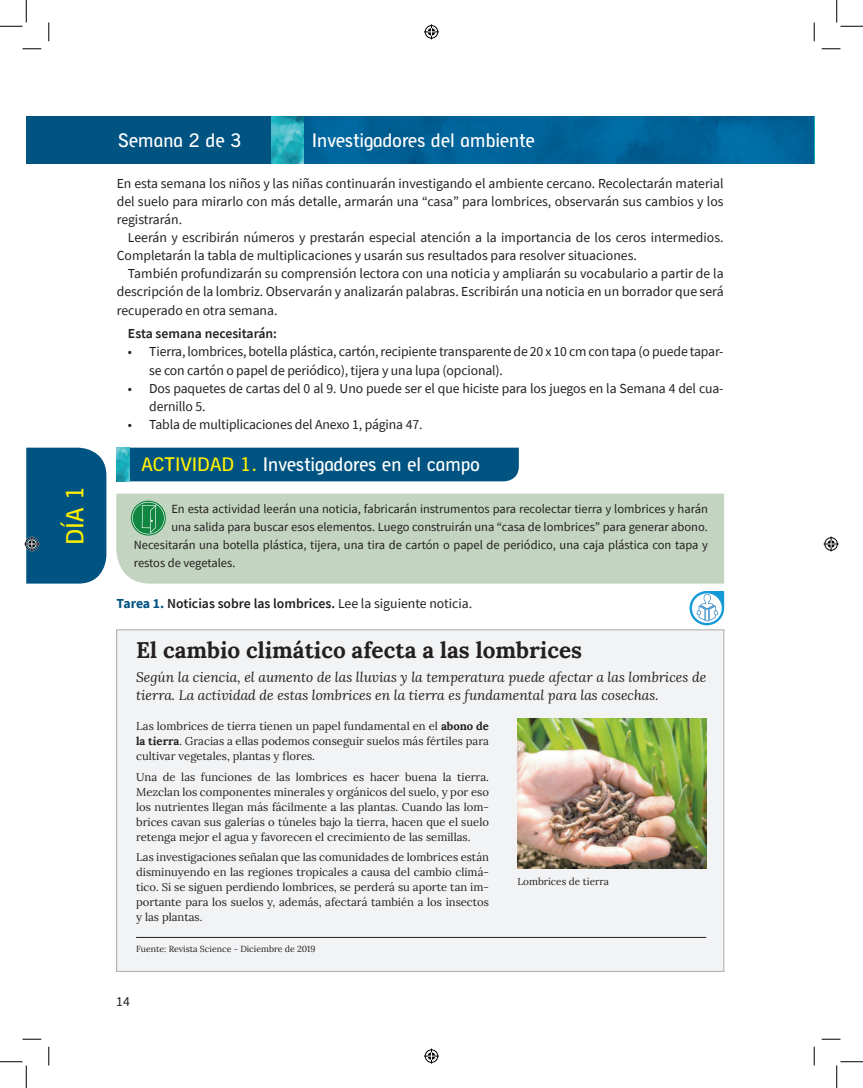
<style>
.page{position:relative;width:863px;height:1088px;background:#fff}
.page>*{position:absolute;margin:0;border:0;box-sizing:border-box;transform-origin:0 0}
.t1{font:23.75px "Alergia";color:#fff101}
.t2{font:700 22.5px "Lora";color:#231f20}
.t3{font:18.75px "Alergia";color:#fff}
.t4{font:13.75px/18.1px "Source Sans Pro";letter-spacing:-.01em;color:#231f20}
.t5{font:italic 13.75px/18.1px "Lora";color:#231f20}
.t6{font:600 13.75px "Source Sans Pro";color:#231f20}
.t7{font:12.5px "Source Sans Pro";color:#231f20}
.t8{font:11.25px/15px "Lora";color:#231f20;text-align:justify}
.t9{font:10px "Lora";color:#231f20}
.t10{font:8.75px "Lora";color:#231f20}
.s1{color:#fff101}
.s2{font-weight:700;color:#015382}
.s3{font-weight:400}
.s4{font-weight:700}
</style>
<div class="page">
<div style="left:116px;top:629px;width:608px;height:342px;background:#f2f3f4;border:1px solid #a8a9ad"></div>
<div style="left:129px;top:447px;width:390px;height:34px;background:#015382"></div>
<div style="left:116px;top:493px;width:608px;height:90px;background:#c3d5c0"></div>
<img style="left:116px;top:447px;width:13px;height:34px">
<div style="left:26px;top:116px;width:245px;height:48px;background:#015382"></div>
<img style="left:303px;top:116px;width:511px;height:48px">
<img style="left:271px;top:116px;width:32px;height:48px">
<svg style="left:131px;top:500px;width:35px;height:36px"></svg>
<svg style="left:132px;top:501px;width:33px;height:33px"></svg>
<svg style="left:689px;top:591px;width:35px;height:34px"></svg>
<img style="left:517px;top:718px;width:189px;height:150px">
<hr style="left:136px;top:937px;width:570px;height:1px;background:#231f20">
<svg style="left:22px;top:48px;width:19px;height:2px"></svg>
<svg style="left:821px;top:48px;width:19px;height:2px"></svg>
<svg style="left:22px;top:1038px;width:19px;height:2px"></svg>
<svg style="left:821px;top:1038px;width:19px;height:2px"></svg>
<svg style="left:48px;top:22px;width:2px;height:19px"></svg>
<svg style="left:48px;top:1046px;width:2px;height:19px"></svg>
<svg style="left:813px;top:22px;width:2px;height:19px"></svg>
<svg style="left:813px;top:1046px;width:2px;height:19px"></svg>
<svg style="left:0;top:0;width:27px;height:27px"></svg>
<svg style="left:0;top:1061px;width:27px;height:27px"></svg>
<svg style="left:836px;top:0;width:26px;height:27px"></svg>
<svg style="left:836px;top:1061px;width:26px;height:27px"></svg>
<svg style="left:424px;top:24px;width:15px;height:15px"></svg>
<svg style="left:424px;top:1048px;width:15px;height:15px"></svg>
<svg style="left:24px;top:447px;width:82px;height:136px;background:#115d88"></svg>
<svg style="left:823px;top:536px;width:15px;height:15px"></svg>
<h1 class="t1" style="left:61px;top:545px;width:61px;rotate:-90deg">DÍA 1</h1>
<h3 class="t3" style="left:118px;top:129px;width:125px">Semana 2 de 3</h3>
<h3 class="t3" style="left:312px;top:129px;width:225px">Investigadores del ambiente</h3>
<p class="t4" style="left:117px;top:174px;width:608px;text-align:justify">En esta semana los niños y las niñas continuarán investigando el ambiente cercano. Recolectarán material del suelo para mirarlo con más detalle, armarán una “casa” para lombrices, observarán sus cambios y los registrarán.</p>
<p class="t4" style="left:117px;top:228px;width:608px;text-indent:11px">Leerán y escribirán números y prestarán especial atención a la importancia de los ceros intermedios.<br>Completarán la tabla de multiplicaciones y usarán sus resultados para resolver situaciones.</p>
<p class="t4" style="left:117px;top:264px;width:608px;text-align:justify;text-indent:11px">También profundizarán su comprensión lectora con una noticia y ampliarán su vocabulario a partir de la descripción de la lombriz. Observarán y analizarán palabras. Escribirán una noticia en un borrador que será recuperado en otra semana.</p>
<p class="t6" style="left:128px;top:325px;width:151px">Esta semana necesitarán:</p>
<p class="t4" style="left:149px;top:343px;width:576px;text-indent:-21px">• Tierra, lombrices, botella plástica, cartón, recipiente transparente de 20 x 10 cm con tapa (o puede tapar&shy;se con cartón o papel de periódico), tijera y una lupa (opcional).</p>
<p class="t4" style="left:149px;top:379px;width:576px;text-indent:-21px">• Dos paquetes de cartas del 0 al 9. Uno puede ser el que hiciste para los juegos en la Semana 4 del cua&shy;dernillo 5.</p>
<p class="t4" style="left:128px;top:415px;width:296px">• Tabla de multiplicaciones del Anexo 1, página 47.</p>
<h3 class="t3" style="left:141px;top:453px;width:339px"><span class="s1">ACTIVIDAD 1.</span> Investigadores en el campo</h3>
<p class="t7" style="left:171px;top:500px;width:538px">En esta actividad leerán una noticia, fabricarán instrumentos para recolectar tierra y lombrices y harán</p>
<p class="t7" style="left:171px;top:518px;width:538px">una salida para buscar esos elementos. Luego construirán una “casa de lombrices” para generar abono.</p>
<p class="t7" style="left:134px;top:537px;width:575px">Necesitarán una botella plástica, tijera, una tira de cartón o papel de periódico, una caja plástica con tapa y</p>
<p class="t7" style="left:134px;top:555px;width:103px">restos de vegetales.</p>
<p class="t6" style="left:117px;top:595px;width:357px"><span class="s2">Tarea 1.</span> Noticias sobre las lombrices. <span class="s3">Lee la siguiente noticia.</span></p>
<h2 class="t2" style="left:136px;top:631px;width:447px">El cambio climático afecta a las lombrices</h2>
<p class="t5" style="left:136px;top:668px;width:571px">Según la ciencia, el aumento de las lluvias y la temperatura puede afectar a las lombrices de tierra. La actividad de estas lombrices en la tierra es fundamental para las cosechas.</p>
<p class="t8" style="left:136px;top:717px;width:354px">Las lombrices de tierra tienen un papel fundamental en el <span class="s4">abono de la tierra</span>. Gracias a ellas podemos conseguir suelos más fértiles para cultivar vegetales, plantas y flores.</p>
<p class="t8" style="left:136px;top:768px;width:354px">Una de las funciones de las lombrices es hacer buena la tierra.<br>Mezclan los componentes minerales y orgánicos del suelo, y por eso los nutrientes llegan más fácilmente a las plantas. Cuando las lom&shy;brices cavan sus galerías o túneles bajo la tierra, hacen que el suelo retenga mejor el agua y favorecen el crecimiento de las semillas.</p>
<p class="t8" style="left:136px;top:849px;width:354px">Las investigaciones señalan que las comunidades de lombrices están disminuyendo en las regiones tropicales a causa del cambio climá&shy;tico. Si se siguen perdiendo lombrices, se perderá su aporte tan im&shy;portante para los suelos y, además, afectará también a los insectos y las plantas.</p>
<p class="t10" style="left:136px;top:942px;width:181px">Fuente: Revista Science - Diciembre de 2019</p>
<p class="t4" style="left:116px;top:992px;width:15px">14</p>
<p class="t9" style="left:517px;top:873px;width:93px">Lombrices de tierra</p>
</div>
